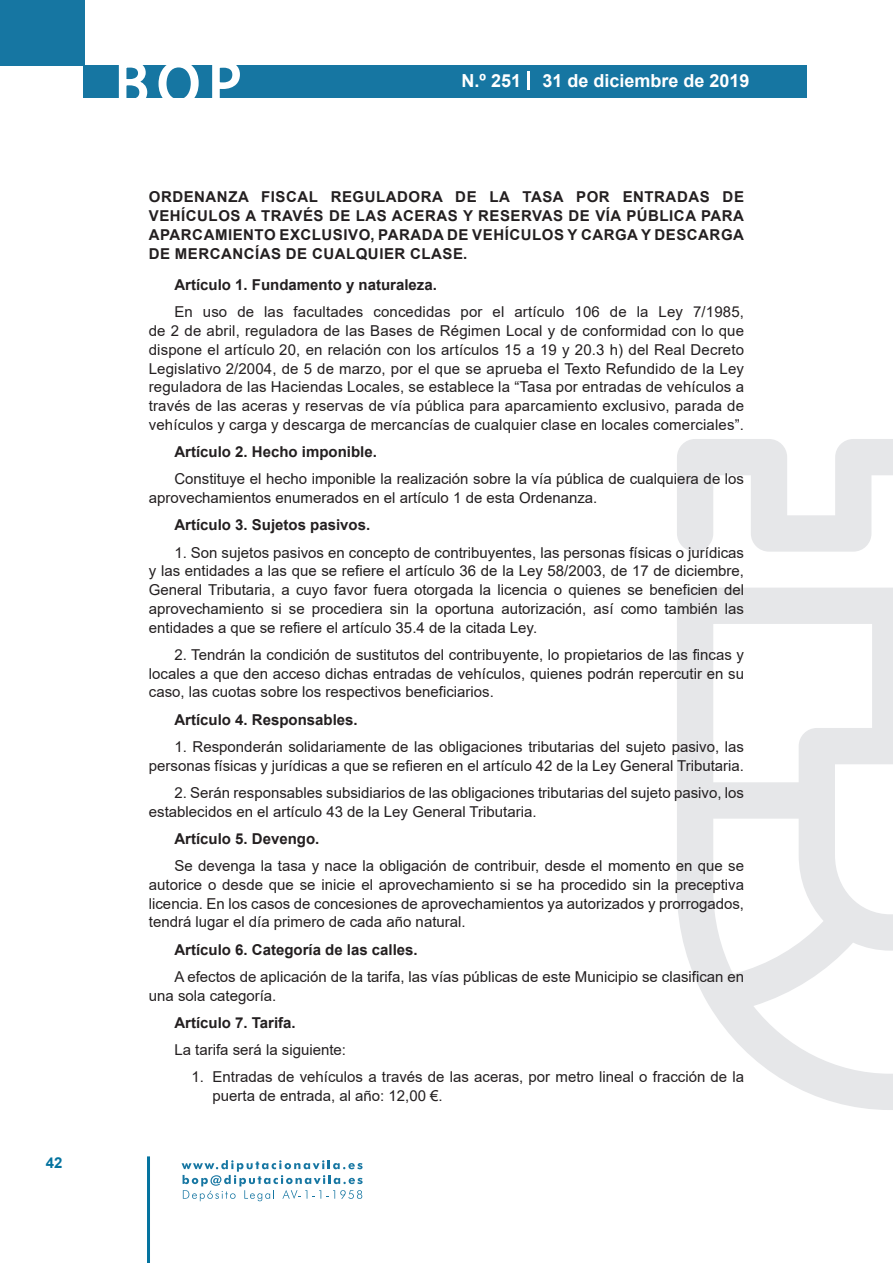
<style>
.page{position:relative;width:893px;height:1263px;background:#fff}
.page>*{position:absolute;margin:0;border:0;box-sizing:border-box;transform-origin:0 0}
.t1{font:500 61.5px "Avant Garde";color:#fff}
.t2{font:700 18px "Arial";color:#fff}
.texto_normal{font:15px/18.8px "Arial";color:#231f20;text-align:justify}
.entradilla{font:700 15px/18.8px "Arial";letter-spacing:.035em;color:#231f20;text-align:justify}
.texto_normal-2{font:700 15px "Arial";color:#231f20}
.t3{font:700 15px "Arial";color:#04739f}
</style>
<div class="page">
<div style="left:0;top:0;width:85px;height:65px;background:#1676a2"></div>
<div style="left:84px;top:65px;width:723px;height:33px;background:#1676a2"></div>
<svg style="left:118px;top:65px;width:30px;height:33px"></svg>
<svg style="left:158px;top:65px;width:41px;height:33px"></svg>
<svg style="left:212px;top:65px;width:28px;height:33px"></svg>
<svg style="left:182px;top:1160px;width:181px;height:41px"></svg>
<hr style="left:147px;top:1156px;width:3px;height:107px;background:#04739f">
<svg style="left:528px;top:71px;width:2px;height:19px"></svg>
<svg style="left:677px;top:439px;width:216px;height:671px"></svg>
<p class="t3" style="left:46px;top:1152px;width:18px">42</p>
<h1 class="t1" style="left:115px;top:46px;width:128px">BOP</h1>
<p class="t2" style="left:462px;top:68px;width:289px">N.º 251 31 de diciembre de 2019</p>
<p class="entradilla" style="left:149px;top:188px;width:597px">ORDENANZA FISCAL REGULADORA DE LA TASA POR ENTRADAS DE VEHÍCULOS A TRAVÉS DE LAS ACERAS Y RESERVAS DE VÍA PÚBLICA PARA APARCAMIENTO EXCLUSIVO, PARADA DE VEHÍCULOS Y CARGA Y DESCARGA DE MERCANCÍAS DE CUALQUIER CLASE.</p>
<p class="texto_normal-2" style="left:174px;top:274px;width:264px">Artículo 1. Fundamento y naturaleza.</p>
<p class="texto_normal" style="left:149px;top:303px;width:597px;text-indent:26px">En uso de las facultades concedidas por el artículo 106 de la Ley 7/1985, de 2 de abril, reguladora de las Bases de Régimen Local y de conformidad con lo que dispone el artículo 20, en relación con los artículos 15 a 19 y 20.3 h) del Real Decreto Legislativo 2/2004, de 5 de marzo, por el que se aprueba el Texto Refundido de la Ley reguladora de las Haciendas Locales, se establece la “Tasa por entradas de vehículos a través de las aceras y reservas de vía pública para aparcamiento exclusivo, parada de vehículos y carga y descarga de mercancías de cualquier clase en locales comerciales”.</p>
<p class="texto_normal-2" style="left:174px;top:441px;width:204px">Artículo 2. Hecho imponible.</p>
<p class="texto_normal" style="left:149px;top:470px;width:597px;text-indent:26px">Constituye el hecho imponible la realización sobre la vía pública de cualquiera de los aprovechamientos enumerados en el artículo 1 de esta Ordenanza.</p>
<p class="texto_normal-2" style="left:174px;top:514px;width:197px">Artículo 3. Sujetos pasivos.</p>
<p class="texto_normal" style="left:149px;top:543px;width:597px;text-indent:26px">1. Son sujetos pasivos en concepto de contribuyentes, las personas físicas o jurídicas y las entidades a las que se refiere el artículo 36 de la Ley 58/2003, de 17 de diciembre, General Tributaria, a cuyo favor fuera otorgada la licencia o quienes se beneficien del aprovechamiento si se procediera sin la oportuna autorización, así como también las entidades a que se refiere el artículo 35.4 de la citada Ley.</p>
<p class="texto_normal" style="left:149px;top:645px;width:597px;text-indent:26px">2. Tendrán la condición de sustitutos del contribuyente, lo propietarios de las fincas y locales a que den acceso dichas entradas de vehículos, quienes podrán repercutir en su caso, las cuotas sobre los respectivos beneficiarios.</p>
<p class="texto_normal-2" style="left:174px;top:709px;width:185px">Artículo 4. Responsables.</p>
<p class="texto_normal" style="left:149px;top:737px;width:597px;text-align:right">1. Responderán solidariamente de las obligaciones tributarias del sujeto pasivo, las personas físicas y jurídicas a que se refieren en el artículo 42 de la Ley General Tributaria.</p>
<p class="texto_normal" style="left:149px;top:783px;width:597px;text-indent:26px">2. Serán responsables subsidiarios de las obligaciones tributarias del sujeto pasivo, los establecidos en el artículo 43 de la Ley General Tributaria.</p>
<p class="texto_normal-2" style="left:174px;top:828px;width:147px">Artículo 5. Devengo.</p>
<p class="texto_normal" style="left:149px;top:856px;width:597px;text-indent:26px">Se devenga la tasa y nace la obligación de contribuir, desde el momento en que se autorice o desde que se inicie el aprovechamiento si se ha procedido sin la preceptiva licencia. En los casos de concesiones de aprovechamientos ya autorizados y prorrogados, tendrá lugar el día primero de cada año natural.</p>
<p class="texto_normal-2" style="left:174px;top:939px;width:245px">Artículo 6. Categoría de las calles.</p>
<p class="texto_normal" style="left:149px;top:967px;width:597px;text-indent:26px">A efectos de aplicación de la tarifa, las vías públicas de este Municipio se clasifican en una sola categoría.</p>
<p class="texto_normal-2" style="left:174px;top:1012px;width:123px">Artículo 7. Tarifa.</p>
<p class="texto_normal" style="left:174px;top:1040px;width:173px">La tarifa será la siguiente:</p>
<p class="texto_normal" style="left:213px;top:1068px;width:533px;text-indent:-21px">1. Entradas de vehículos a través de las aceras, por metro lineal o fracción de la puerta de entrada, al año: 12,00 €.</p>
</div>
